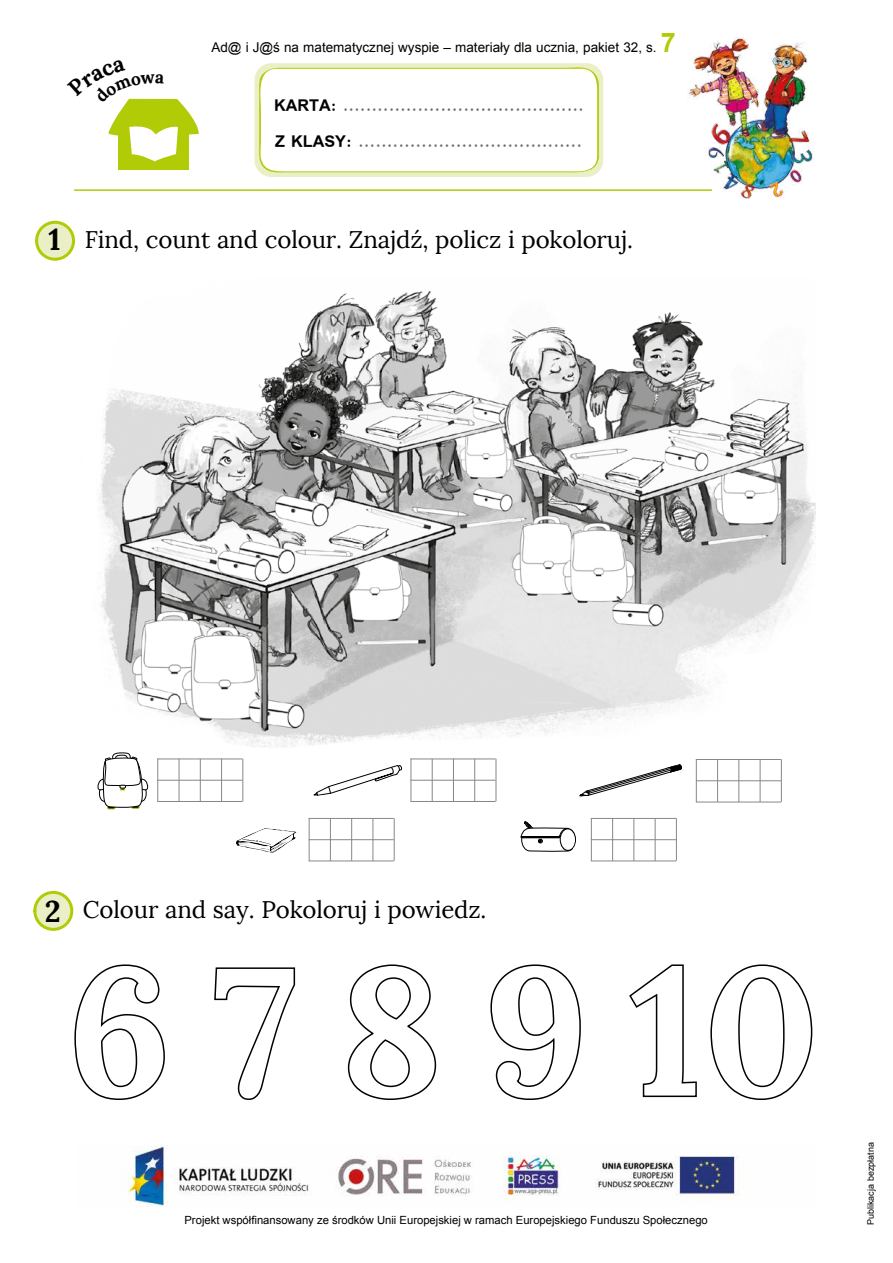
<style>
.page{position:relative;width:893px;height:1263px;background:#fff}
.page>*{position:absolute;margin:0;border:0;box-sizing:border-box;transform-origin:0 0}
.t1{font:24px "Lora";letter-spacing:-.005em;color:#000}
.t2{font:700 18px/35.2px "Simplified Arabic";color:#706f6f}
.t3{font:13.5px "Arial";color:#000}
.t4{font:11.25px "Arial";color:#000}
.t5{font:9px "Arial";color:#000}
.s1{font-weight:700;font-size:27px;color:#b2cb07}
.s2{color:#000}
.s3{font-weight:700;font-size:30px}
</style>
<div class="page">
<hr style="left:74px;top:189px;width:638px;height:2px;background:#b2cb07">
<img style="left:687px;top:38px;width:126px;height:161px">
<div style="left:255px;top:63px;width:348px;height:114px;background:#eaefc6;border-radius:17px"></div>
<div style="left:119px;top:117px;width:70px;height:53px;background:#b2cb07"></div>
<img style="left:122px;top:1146px;width:615px;height:60px">
<svg style="left:35px;top:220px;width:41px;height:41px"></svg>
<svg style="left:33px;top:890px;width:41px;height:41px"></svg>
<svg style="left:74px;top:964px;width:739px;height:136px"></svg>
<img style="left:99px;top:291px;width:716px;height:456px">
<svg style="left:313px;top:765px;width:89px;height:31px"></svg>
<svg style="left:580px;top:765px;width:102px;height:31px"></svg>
<svg style="left:560px;top:828px;width:16px;height:23px"></svg>
<svg style="left:521px;top:821px;width:52px;height:30px"></svg>
<div style="left:561px;top:829px;width:14px;height:21px;background:#fff;border-radius:50%"></div>
<hr style="left:157px;top:758px;width:1px;height:43px;background:#878787">
<hr style="left:179px;top:759px;width:1px;height:42px;background:#878787">
<hr style="left:200px;top:759px;width:1px;height:42px;background:#878787">
<hr style="left:157px;top:780px;width:85px;height:1px;background:#878787">
<hr style="left:157px;top:758px;width:85px;height:1px;background:#878787">
<hr style="left:157px;top:801px;width:85px;height:1px;background:#878787">
<hr style="left:221px;top:759px;width:1px;height:42px;background:#878787">
<hr style="left:242px;top:759px;width:1px;height:42px;background:#878787">
<hr style="left:309px;top:818px;width:1px;height:43px;background:#878787">
<hr style="left:330px;top:818px;width:1px;height:43px;background:#878787">
<hr style="left:351px;top:818px;width:1px;height:43px;background:#878787">
<hr style="left:309px;top:839px;width:85px;height:1px;background:#878787">
<hr style="left:309px;top:818px;width:85px;height:1px;background:#878787">
<hr style="left:309px;top:860px;width:85px;height:1px;background:#878787">
<hr style="left:372px;top:818px;width:1px;height:43px;background:#878787">
<hr style="left:394px;top:818px;width:1px;height:43px;background:#878787">
<hr style="left:410px;top:758px;width:1px;height:43px;background:#878787">
<hr style="left:432px;top:759px;width:1px;height:42px;background:#878787">
<hr style="left:453px;top:759px;width:1px;height:42px;background:#878787">
<hr style="left:410px;top:780px;width:86px;height:1px;background:#878787">
<hr style="left:410px;top:758px;width:86px;height:1px;background:#878787">
<hr style="left:410px;top:801px;width:86px;height:1px;background:#878787">
<hr style="left:474px;top:759px;width:1px;height:42px;background:#878787">
<hr style="left:496px;top:759px;width:1px;height:42px;background:#878787">
<hr style="left:591px;top:818px;width:1px;height:43px;background:#878787">
<hr style="left:612px;top:818px;width:1px;height:43px;background:#878787">
<hr style="left:633px;top:818px;width:1px;height:43px;background:#878787">
<hr style="left:591px;top:839px;width:85px;height:1px;background:#878787">
<hr style="left:591px;top:818px;width:85px;height:1px;background:#878787">
<hr style="left:591px;top:860px;width:85px;height:1px;background:#878787">
<hr style="left:655px;top:818px;width:1px;height:43px;background:#878787">
<hr style="left:676px;top:818px;width:1px;height:43px;background:#878787">
<hr style="left:696px;top:759px;width:1px;height:43px;background:#878787">
<hr style="left:717px;top:759px;width:1px;height:43px;background:#878787">
<hr style="left:738px;top:759px;width:1px;height:43px;background:#878787">
<hr style="left:696px;top:780px;width:85px;height:1px;background:#878787">
<hr style="left:696px;top:759px;width:85px;height:1px;background:#878787">
<hr style="left:696px;top:801px;width:85px;height:1px;background:#878787">
<hr style="left:760px;top:759px;width:1px;height:43px;background:#878787">
<hr style="left:781px;top:759px;width:1px;height:43px;background:#878787">
<svg style="left:236px;top:828px;width:60px;height:25px"></svg>
<svg style="left:98px;top:752px;width:50px;height:57px"></svg>
<svg style="left:108px;top:98px;width:91px;height:63px"></svg>
<svg style="left:256px;top:67px;width:345px;height:107px;background:#fbfcf5"></svg>
<p class="t3" style="left:211px;top:38px;width:466px">Ad@ i J@ś na matematycznej wyspie – materiały dla ucznia, pakiet 32, s. <span class="s1">7</span></p>
<p class="t2" style="left:274px;top:88px;width:311px"><span class="s2">KARTA:</span> ..........................................<br><span class="s2">Z KLASY:</span> .......................................</p>
<h1 class="t1" style="left:49px;top:224px;width:586px"><span class="s3">1</span> Find, count and colour. Znajdź, policz i pokoloruj.</h1>
<h1 class="t1" style="left:45px;top:894px;width:443px"><span class="s3">2</span> Colour and say. Pokoloruj i powiedz.</h1>
<p class="t4" style="left:184px;top:1212px;width:525px">Projekt współfinansowany ze środków Unii Europejskiej w ramach Europejskiego Funduszu Społecznego</p>
<p class="t5" style="left:864px;top:1225px;width:84px;rotate:-90deg">Publikacja bezpłatna</p>
</div>
